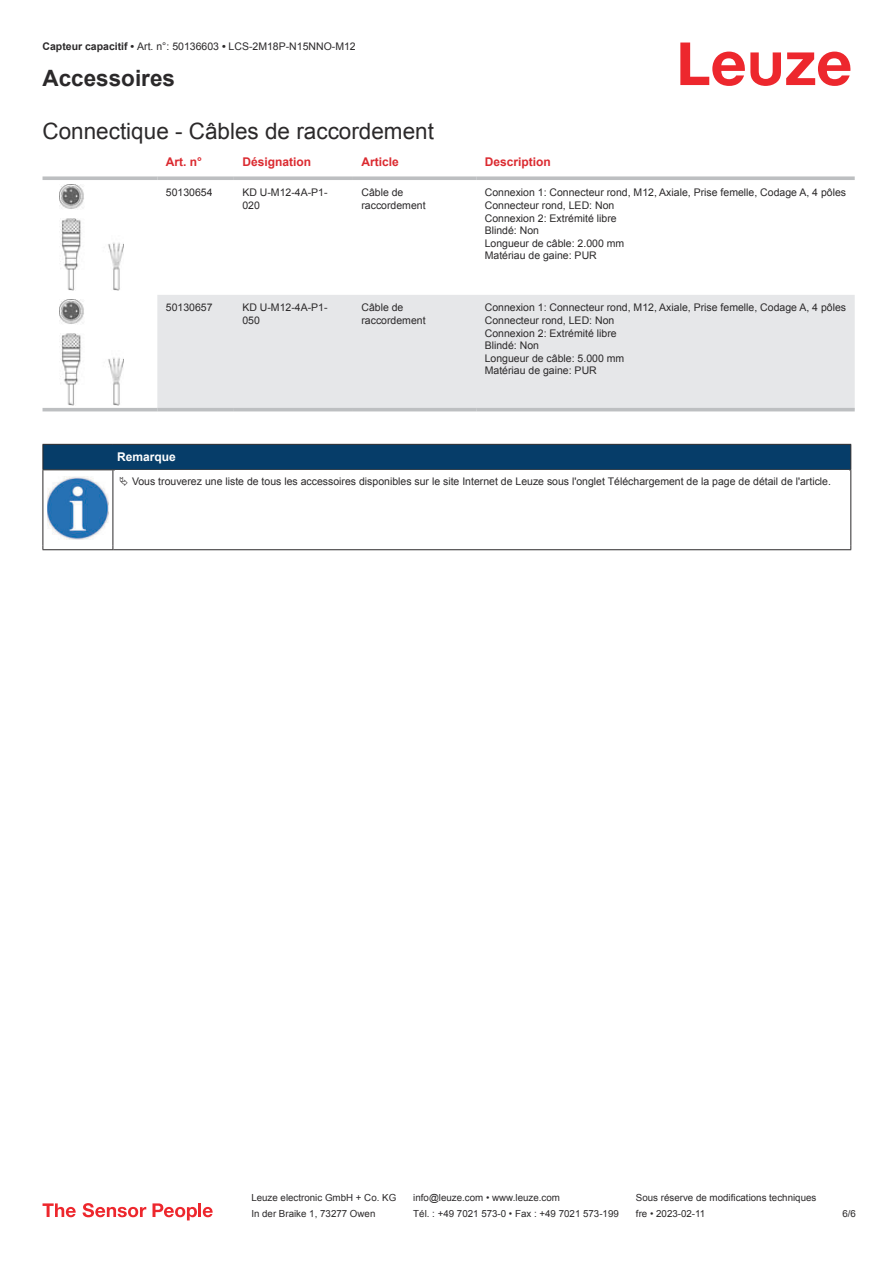
<style>
.page{position:relative;width:893px;height:1263px;background:#fff}
.page>*{position:absolute;margin:0;border:0;box-sizing:border-box;transform-origin:0 0}
.t1{font:22.5px "Arial";color:#2b292a}
.t2{font:700 22.5px "Arial";color:#2b292a}
.t3{font:700 12px "Arial";color:#db2a30}
.t4{font:700 12px "Arial";color:#fff}
.t5{font:10.5px/12.6px "Arial";color:#2b292a}
.t6{font:9.75px "Arial";color:#2b292a}
.s1{font-weight:700}
</style>
<div class="page">
<svg style="left:680px;top:43px;width:170px;height:43px"></svg>
<div style="left:157px;top:295px;width:698px;height:113px;background:#e6e7e9"></div>
<svg style="left:43px;top:176px;width:114px;height:4px"></svg>
<svg style="left:157px;top:176px;width:77px;height:4px"></svg>
<svg style="left:234px;top:176px;width:119px;height:4px"></svg>
<svg style="left:353px;top:176px;width:123px;height:4px"></svg>
<svg style="left:476px;top:176px;width:379px;height:4px;background:#c4c6c8"></svg>
<hr style="left:43px;top:408px;width:114px;height:3px;background:#bdbfc1">
<hr style="left:157px;top:408px;width:77px;height:3px;background:#bdbfc1">
<hr style="left:234px;top:408px;width:119px;height:3px;background:#bdbfc1">
<hr style="left:353px;top:408px;width:123px;height:3px;background:#bdbfc1">
<hr style="left:476px;top:408px;width:379px;height:3px;background:#bdbfc1">
<img style="left:59px;top:184px;width:65px;height:107px">
<img style="left:59px;top:299px;width:65px;height:106px">
<div style="left:43px;top:444px;width:808px;height:26px;background:#063d69"></div>
<hr style="left:113px;top:469px;width:738px;height:1px;background:#2b292a">
<hr style="left:43px;top:470px;width:1px;height:75px;background:#2b292a">
<hr style="left:113px;top:470px;width:1px;height:75px;background:#2b292a">
<hr style="left:850px;top:470px;width:1px;height:75px;background:#2b292a">
<hr style="left:43px;top:549px;width:70px;height:1px;background:#2b292a">
<hr style="left:113px;top:549px;width:738px;height:1px;background:#2b292a">
<img style="left:47px;top:476px;width:61px;height:63px">
<svg style="left:43px;top:1203px;width:33px;height:14px"></svg>
<svg style="left:83px;top:1203px;width:63px;height:14px"></svg>
<svg style="left:153px;top:1203px;width:44px;height:17px"></svg>
<hr style="left:198px;top:1203px;width:3px;height:14px;background:#ed272d">
<svg style="left:203px;top:1207px;width:10px;height:10px"></svg>
<p class="t5" style="left:43px;top:41px;width:315px"><span class="s1">Capteur capacitif •</span> Art. n°: 50136603 <span class="s1">•</span> LCS-2M18P-N15NNO-M12</p>
<h1 class="t2" style="left:43px;top:69px;width:134px">Accessoires</h1>
<h1 class="t1" style="left:43px;top:123px;width:393px">Connectique - Câbles de raccordement</h1>
<p class="t3" style="left:166px;top:157px;width:38px">Art. n°</p>
<p class="t3" style="left:242px;top:157px;width:70px">Désignation</p>
<p class="t3" style="left:361px;top:157px;width:39px">Article</p>
<p class="t3" style="left:485px;top:157px;width:68px">Description</p>
<p class="t5" style="left:166px;top:187px;width:48px">50130654</p>
<p class="t5" style="left:242px;top:187px;width:87px">KD U-M12-4A-P1-<br>020</p>
<p class="t5" style="left:361px;top:187px;width:66px">Câble de raccordement</p>
<p class="t5" style="left:485px;top:187px;width:363px">Connexion 1: Connecteur rond, M12, Axiale, Prise femelle, Codage A, 4 pôles<br>Connecteur rond, LED: Non<br>Connexion 2: Extrémité libre<br>Blindé: Non<br>Longueur de câble: 2.000 mm<br>Matériau de gaine: PUR</p>
<p class="t5" style="left:166px;top:302px;width:48px">50130657</p>
<p class="t5" style="left:242px;top:302px;width:87px">KD U-M12-4A-P1-<br>050</p>
<p class="t5" style="left:361px;top:302px;width:66px">Câble de raccordement</p>
<p class="t5" style="left:485px;top:302px;width:363px">Connexion 1: Connecteur rond, M12, Axiale, Prise femelle, Codage A, 4 pôles<br>Connecteur rond, LED: Non<br>Connexion 2: Extrémité libre<br>Blindé: Non<br>Longueur de câble: 5.000 mm<br>Matériau de gaine: PUR</p>
<p class="t4" style="left:117px;top:452px;width:60px">Remarque</p>
<p class="t5" style="left:132px;top:476px;width:700px">Vous trouverez une liste de tous les accessoires disponibles sur le site Internet de Leuze sous l'onglet Téléchargement de la page de détail de l'article.</p>
<p class="t6" style="left:251px;top:1194px;width:146px">Leuze electronic GmbH + Co. KG</p>
<p class="t6" style="left:413px;top:1194px;width:148px">info@leuze.com • www.leuze.com</p>
<p class="t6" style="left:636px;top:1194px;width:182px">Sous réserve de modifications techniques</p>
<p class="t6" style="left:251px;top:1210px;width:126px">In der Braike 1, 73277 Owen</p>
<p class="t6" style="left:413px;top:1210px;width:207px">Tél. : +49 7021 573-0 • Fax : +49 7021 573-199</p>
<p class="t6" style="left:636px;top:1210px;width:71px">fre • 2023-02-11</p>
<p class="t6" style="left:842px;top:1210px;width:15px">6 /6</p>
</div>
